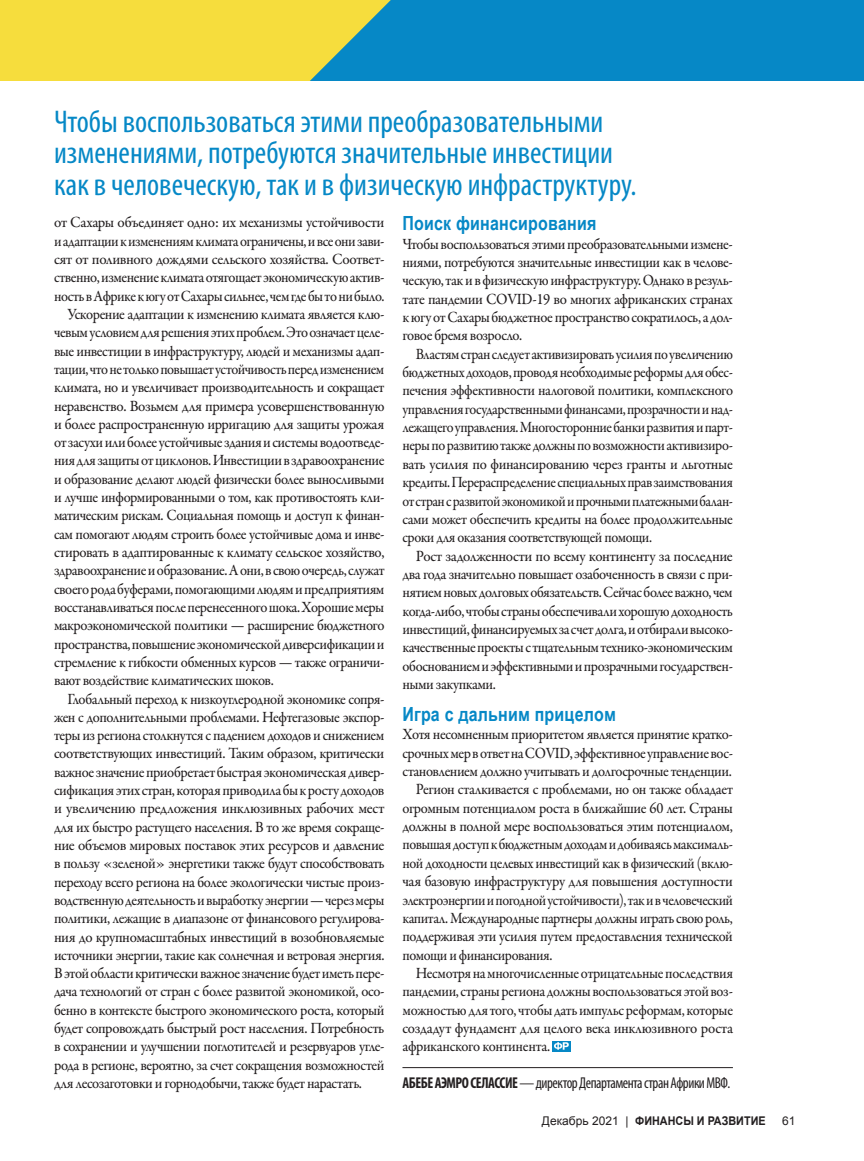
<style>
.page{position:relative;width:864px;height:1161px;background:#fff}
.page>*{position:absolute;margin:0;border:0;box-sizing:border-box;transform-origin:0 0}
.GLOBAL_-_Pull_Quote{font:condensed 31.5px/31.5px "Myriad Pro";color:#0688c6}
.Subheads_RUS{font:700 19.5px "Arial Narrow";letter-spacing:.01em;color:#0688c6}
.GLOBAL_-_Body_Copy_I{font:500 15.75px/18.3px "Garamond Premr Pro";letter-spacing:-.03em;color:#231f20;text-align:justify;scale:.92 1}
.GLOBAL_-_Body_Copy_I-2{font:500 15.75px/18.3px "Garamond Premr Pro";letter-spacing:-.03em;color:#231f20;text-align:justify;scale:.95 1}
.GLOBAL_-_Body_Copy_I-3{font:500 15.75px/18.3px "Garamond Premr Pro";letter-spacing:-.03em;color:#231f20;text-align:justify;scale:.89 1}
.GLOBAL_-_Body_Copy_I-4{font:500 15.75px/18.3px "Garamond Premr Pro";letter-spacing:-.03em;color:#231f20;text-align:justify;scale:.91 1}
.Author_description_R{font:condensed 15.75px "Myriad Pro";letter-spacing:-.03em;color:#231f20;scale:.94 1}
.GLOBAL_-_Folio__Righ{font:700 12px "Arial";color:#231f20;scale:.9 1}
.GLOBAL_-_Folio__Righ-2{font:12px "Arial";color:#231f20}
.s1{font-weight:700}
.s2{font-weight:400}
</style>
<div class="page">
<div style="left:404px;top:0;width:460px;height:81px;background:#0688c6"></div>
<svg style="left:0;top:0;width:404px;height:81px;background:#d6d24e"></svg>
<hr style="left:402px;top:1067px;width:331px;height:1px;background:#231f20">
<div style="left:552px;top:1041px;width:18px;height:10px;background:#0688c6"></div>
<svg style="left:554px;top:1042px;width:15px;height:8px"></svg>
<p class="GLOBAL_-_Pull_Quote" style="left:54px;top:106px;width:584px">Чтобы воспользоваться этими преобразовательными изменениями, потребуются значительные инвестиции как в человеческую, так и в физическую инфраструктуру.</p>
<p class="GLOBAL_-_Body_Copy_I-2" style="left:54px;top:214px;width:349px">от Сахары объединяет одно: их механизмы устойчивости и адаптации к изменениям климата ограничены, и все они зави&shy;сят от поливного дождями сельского хозяйства. Соответ&shy;ственно, изменение климата отягощает экономическую актив&shy;ность в Африке к югу от Сахары сильнее, чем где бы то ни было.</p>
<p class="GLOBAL_-_Body_Copy_I" style="left:54px;top:305px;width:361px;text-indent:14px">Ускорение адаптации к изменению климата является клю&shy;чевым условием для решения этих проблем. Это означает целе&shy;вые инвестиции в инфраструктуру, людей и механизмы адап&shy;тации, что не только повышает устойчивость перед изменением климата, но и увеличивает производительность и сокращает неравенство. Возьмем для примера усовершенствованную и более распространенную ирригацию для защиты урожая от засухи или более устойчивые здания и системы водоотведе&shy;ния для защиты от циклонов. Инвестиции в здравоохранение и образование делают людей физически более выносливыми и лучше информированными о том, как противостоять кли&shy;матическим рискам. Социальная помощь и доступ к финан&shy;сам помогают людям строить более устойчивые дома и инве&shy;стировать в адаптированные к климату сельское хозяйство, здравоохранение и образование. А они, в свою очередь, служат своего рода буферами, помогающими людям и предприятиям восстанавливаться после перенесенного шока. Хорошие меры макроэкономической политики — расширение бюджетного пространства, повышение экономической диверсификации и стремление к гибкости обменных курсов — также ограничи&shy;вают воздействие климатических шоков.</p>
<p class="GLOBAL_-_Body_Copy_I" style="left:54px;top:690px;width:361px;text-indent:14px">Глобальный переход к низкоуглеродной экономике сопря&shy;жен с дополнительными проблемами. Нефтегазовые экспор&shy;теры из региона столкнутся с падением доходов и снижением соответствующих инвестиций. Таким образом, критически важное значение приобретает быстрая экономическая дивер&shy;сификация этих стран, которая приводила бы к росту доходов и увеличению предложения инклюзивных рабочих мест для их быстро растущего населения. В то же время сокраще&shy;ние объемов мировых поставок этих ресурсов и давление в пользу «зеленой» энергетики также будут способствовать переходу всего региона на более экологически чистые произ&shy;водственную деятельность и выработку энергии — через меры политики, лежащие в диапазоне от финансового регулирова&shy;ния до крупномасштабных инвестиций в возобновляемые источники энергии, такие как солнечная и ветровая энергия.<br>В этой области критически важное значение будет иметь пере&shy;дача технологий от стран с более развитой экономикой, осо&shy;бенно в контексте быстрого экономического роста, который будет сопровождать быстрый рост населения. Потребность в сохранении и улучшении поглотителей и резервуаров угле&shy;рода в регионе, вероятно, за счет сокращения возможностей для лесозаготовки и горнодобычи, также будет нарастать.</p>
<p class="Subheads_RUS" style="left:402px;top:209px;width:195px">Поиск финансирования</p>
<p class="GLOBAL_-_Body_Copy_I" style="left:402px;top:235px;width:361px">Чтобы воспользоваться этими преобразовательными измене&shy;ниями, потребуются значительные инвестиции как в челове&shy;ческую, так и в физическую инфраструктуру. Однако в резуль&shy;тате пандемии COVID-19 во многих африканских странах к югу от Сахары бюджетное пространство сократилось, а дол&shy;говое бремя возросло.</p>
<p class="GLOBAL_-_Body_Copy_I-3" style="left:402px;top:345px;width:373px;text-indent:14px">Властям стран следует активизировать усилия по увеличению бюджетных доходов, проводя необходимые реформы для обес&shy;печения эффективности налоговой политики, комплексного управления государственными финансами, прозрачности и над&shy;лежащего управления. Многосторонние банки развития и парт&shy;неры по развитию также должны по возможности активизиро&shy;вать усилия по финансированию через гранты и льготные кредиты. Перераспределение специальных прав заимствования от стран с развитой экономикой и прочными платежными балан&shy;сами может обеспечить кредиты на более продолжительные сроки для оказания соответствующей помощи.</p>
<p class="GLOBAL_-_Body_Copy_I-2" style="left:402px;top:547px;width:349px;text-indent:14px">Рост задолженности по всему континенту за последние два года значительно повышает озабоченность в связи с при&shy;нятием новых долговых обязательств. Сейчас более важно, чем когда-либо, чтобы страны обеспечивали хорошую доходность инвестиций, финансируемых за счет долга, и отбирали высоко&shy;качественные проекты с тщательным технико-экономическим обоснованием и эффективными и прозрачными государствен&shy;ными закупками.</p>
<p class="Subheads_RUS" style="left:402px;top:699px;width:215px">Игра с дальним прицелом</p>
<p class="GLOBAL_-_Body_Copy_I" style="left:402px;top:726px;width:361px">Хотя несомненным приоритетом является принятие кратко&shy;срочных мер в ответ на COVID, эффективное управление вос&shy;становлением должно учитывать и долгосрочные тенденции.</p>
<p class="GLOBAL_-_Body_Copy_I" style="left:402px;top:781px;width:361px;text-indent:14px">Регион сталкивается с проблемами, но он также обладает огромным потенциалом роста в ближайшие 60 лет. Страны должны в полной мере воспользоваться этим потенциалом, повышая доступ к бюджетным доходам и добиваясь максималь&shy;ной доходности целевых инвестиций как в физический (вклю&shy;чая базовую инфраструктуру для повышения доступности электроэнергии и погодной устойчивости), так и в человеческий капитал. Международные партнеры должны играть свою роль, поддерживая эти усилия путем предоставления технической помощи и финансирования.</p>
<p class="GLOBAL_-_Body_Copy_I-4" style="left:402px;top:964px;width:365px;text-indent:14px">Несмотря на многочисленные отрицательные последствия пандемии, страны региона должны воспользоваться этой воз&shy;можностью для того, чтобы дать импульс реформам, которые создадут фундамент для целого века инклюзивного роста африканского континента.</p>
<p class="Author_description_R" style="left:402px;top:1074px;width:350px"><span class="s1">АБЕБЕ АЭМРО СЕЛАССИЕ</span> — директор Департамента стран Африки МВФ.</p>
<p class="GLOBAL_-_Folio__Righ" style="left:542px;top:1113px;width:250px"><span class="s2">Декабрь 2021 |</span> ФИНАНСЫ И РАЗВИТИЕ</p>
<p class="GLOBAL_-_Folio__Righ-2" style="left:782px;top:1113px;width:15px">61</p>
</div>
